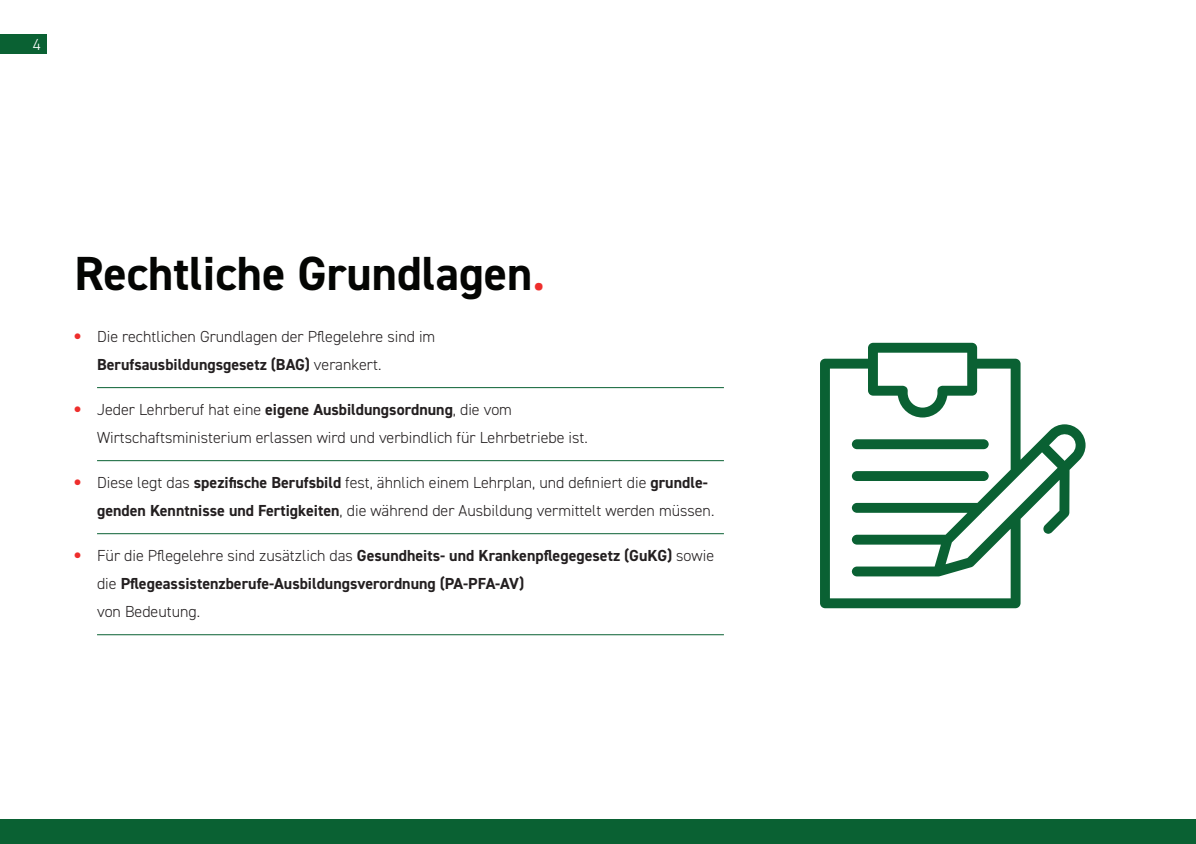
<style>
.page{position:relative;width:1196px;height:844px;background:#fff}
.page>*{position:absolute;margin:0;border:0;box-sizing:border-box;transform-origin:0 0}
.t1{font:700 48px "DIN2014";color:#040503}
.t2{font:300 16px/28px "DIN2014";color:#231f20}
.t3{font:700 16px/28px "DIN2014";color:#231f20}
.t4{font:300 16px "DIN2014";color:#fff}
.s1{font-family:"Abril Display";color:#ee2e2c}
.s2{font-weight:700}
.s3{font-weight:300}
</style>
<div class="page">
<div style="left:0;top:34px;width:46px;height:19px;background:#0a6133"></div>
<hr style="left:97px;top:387px;width:626px;height:1px;background:#0a6133">
<hr style="left:97px;top:460px;width:626px;height:1px;background:#0a6133">
<hr style="left:97px;top:533px;width:626px;height:1px;background:#0a6133">
<hr style="left:97px;top:634px;width:626px;height:1px;background:#0a6133">
<svg style="left:820px;top:342px;width:266px;height:267px"></svg>
<div style="left:0;top:819px;width:1195px;height:25px;background:#0a6133"></div>
<p class="t4" style="left:33px;top:35px;width:9px">4</p>
<h1 class="t1" style="left:74px;top:241px;width:472px">Rechtliche Grundlagen<span class="s1">.</span></h1>
<p class="t2" style="left:97px;top:323px;width:340px;text-indent:-23px"><sup>●</sup> Die rechtlichen Grundlagen der Pflegelehre sind im<br><span class="s2">Berufsausbildungsgesetz (BAG)</span> verankert.</p>
<p class="t2" style="left:97px;top:396px;width:492px;text-indent:-23px"><sup>●</sup> Jeder Lehrberuf hat eine <span class="s2">eigene Ausbildungsordnung</span>, die vom<br>Wirtschaftsministerium erlassen wird und verbindlich für Lehrbetriebe ist.</p>
<p class="t2" style="left:97px;top:469px;width:618px;text-indent:-23px"><sup>●</sup> Diese legt das <span class="s2">spezifische Berufsbild</span> fest, ähnlich einem Lehrplan, und definiert die <span class="s2">grundle&shy;genden Kenntnisse und Fertigkeiten</span>, die während der Ausbildung vermittelt werden müssen.</p>
<p class="t3" style="left:97px;top:541px;width:618px;text-indent:-23px"><sup>●</sup> <span class="s3">Für die Pflegelehre sind zusätzlich das</span> Gesundheits- und Krankenpflegegesetz (GuKG) <span class="s3">sowie die</span> Pflegeassistenzberufe-Ausbildungsverordnung (PA-PFA-AV)<br><span class="s3">von Bedeutung.</span></p>
</div>
